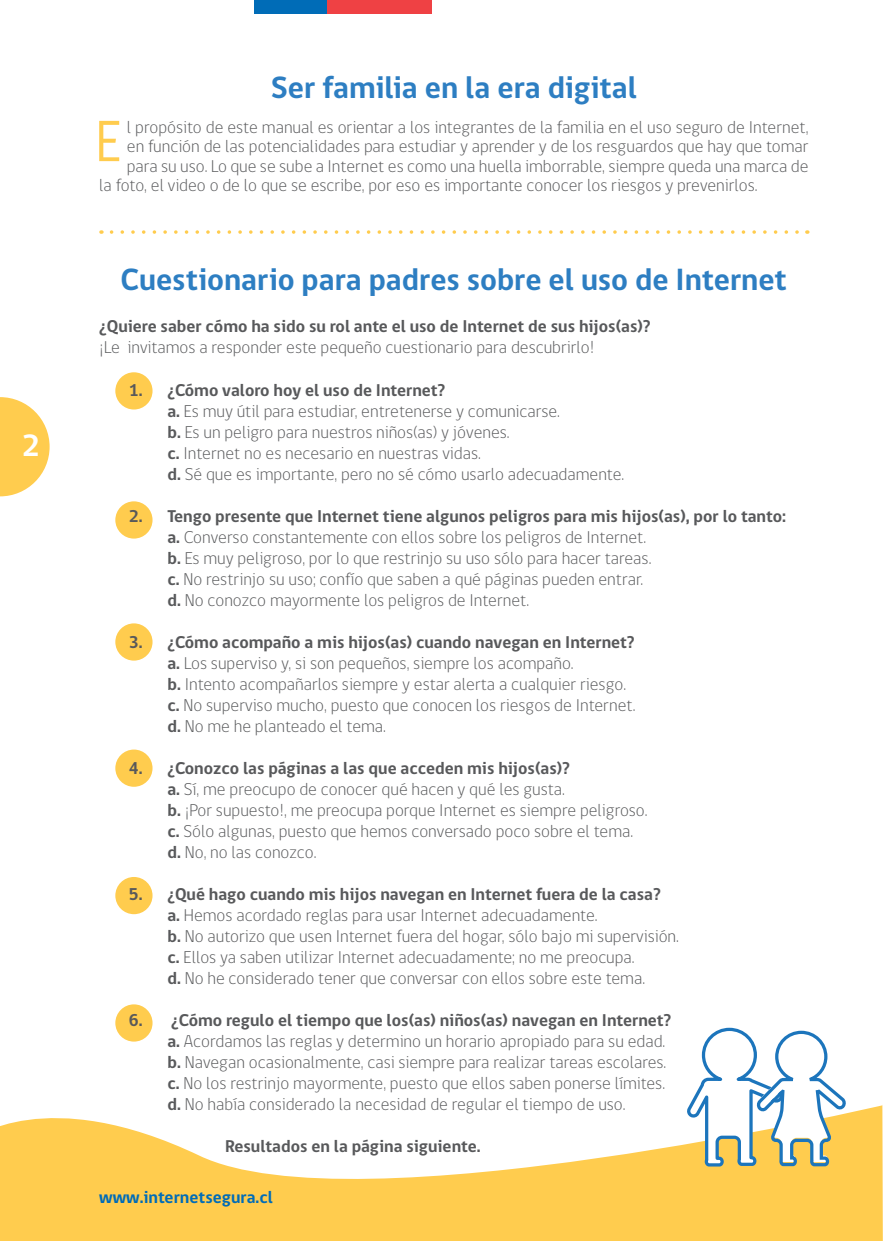
<style>
.page{position:relative;width:883px;height:1241px;background:#fff}
.page>*{position:absolute;margin:0;border:0;box-sizing:border-box;transform-origin:0 0}
.t1{font:59.68px "gob CL";color:#ffcc4e;scale:.9 1}
.t2{font:700 31.5px "gob CL";color:#2d7ec2}
.t3{font:700 31.5px "gob CL";color:#fff}
.t4{font:300 17.5px/21px "gob CL";color:#58595b}
.t5{font:700 17.5px "gob CL";color:#58595b}
.t6{font:700 17.5px "gob CL";color:#006cb7}
.s1{font-weight:700}
</style>
<div class="page">
<svg style="left:0;top:1105px;width:883px;height:135px;fill:#ffcc4e"></svg>
<svg style="left:0;top:397px;width:50px;height:99px"></svg>
<div style="left:255px;top:0;width:72px;height:14px;background:#006cb7"></div>
<div style="left:327px;top:0;width:104px;height:14px;background:#ef4144"></div>
<svg style="left:684px;top:1027px;width:165px;height:140px"></svg>
<div style="left:115px;top:372px;width:38px;height:37px;background:#ffcc4e;border-radius:50%"></div>
<div style="left:115px;top:501px;width:38px;height:37px;background:#ffcc4e;border-radius:50%"></div>
<div style="left:115px;top:623px;width:38px;height:37px;background:#ffcc4e;border-radius:50%"></div>
<div style="left:115px;top:749px;width:38px;height:37px;background:#ffcc4e;border-radius:50%"></div>
<div style="left:115px;top:876px;width:38px;height:38px;background:#ffcc4e;border-radius:50%"></div>
<div style="left:115px;top:1004px;width:38px;height:37px;background:#ffcc4e;border-radius:50%"></div>
<svg style="left:111px;top:230px;width:697px;height:4px"></svg>
<h2 class="t3" style="left:22px;top:423px;width:20px">2</h2>
<h2 class="t2" style="left:271px;top:66px;width:368px">Ser familia en la era digital</h2>
<h1 class="t1" style="left:96px;top:100px;width:30px">E</h1>
<p class="t4" style="left:127px;top:117px;width:683px">l propósito de este manual es orientar a los integrantes de la familia en el uso seguro de Internet,</p>
<p class="t4" style="left:127px;top:136px;width:683px">en función de las potencialidades para estudiar y aprender y de los resguardos que hay que tomar</p>
<p class="t4" style="left:127px;top:156px;width:683px">para su uso. Lo que se sube a Internet es como una huella imborrable, siempre queda una marca de</p>
<p class="t4" style="left:99px;top:175px;width:660px">la foto, el video o de lo que se escribe, por eso es importante conocer los riesgos y prevenirlos.</p>
<h2 class="t2" style="left:121px;top:258px;width:668px">Cuestionario para padres sobre el uso de Internet</h2>
<p class="t5" style="left:99px;top:314px;width:553px">¿Quiere saber cómo ha sido su rol ante el uso de Internet de sus hijos(as)?</p>
<p class="t4" style="left:99px;top:337px;width:497px">¡Le invitamos a responder este pequeño cuestionario para descubrirlo!</p>
<p class="t4" style="left:167px;top:379px;width:458px;text-indent:-38px"><span class="s1">1. ¿Cómo valoro hoy el uso de Internet?<br>a.</span> Es muy útil para estudiar, entretenerse y comunicarse.<br><span class="s1">b.</span> Es un peligro para nuestros niños(as) y jóvenes.<br><span class="s1">c.</span> Internet no es necesario en nuestras vidas.<br><span class="s1">d.</span> Sé que es importante, pero no sé cómo usarlo adecuadamente.</p>
<p class="t4" style="left:167px;top:505px;width:620px;text-indent:-38px"><span class="s1">2. Tengo presente que Internet tiene algunos peligros para mis hijos(as), por lo tanto: a.</span> Converso constantemente con ellos sobre los peligros de Internet.<br><span class="s1">b.</span> Es muy peligroso, por lo que restrinjo su uso sólo para hacer tareas.<br><span class="s1">c.</span> No restrinjo su uso; confío que saben a qué páginas pueden entrar.<br><span class="s1">d.</span> No conozco mayormente los peligros de Internet.</p>
<p class="t4" style="left:167px;top:631px;width:469px;text-indent:-38px"><span class="s1">3. ¿Cómo acompaño a mis hijos(as) cuando navegan en Internet? a.</span> Los superviso y, si son pequeños, siempre los acompaño.<br><span class="s1">b.</span> Intento acompañarlos siempre y estar alerta a cualquier riesgo. <span class="s1">c.</span> No superviso mucho, puesto que conocen los riesgos de Internet. <span class="s1">d.</span> No me he planteado el tema.</p>
<p class="t4" style="left:167px;top:757px;width:482px;text-indent:-38px"><span class="s1">4. ¿Conozco las páginas a las que acceden mis hijos(as)?<br>a.</span> Sí, me preocupo de conocer qué hacen y qué les gusta.<br><span class="s1">b.</span> ¡Por supuesto!, me preocupa porque Internet es siempre peligroso. <span class="s1">c.</span> Sólo algunas, puesto que hemos conversado poco sobre el tema. <span class="s1">d.</span> No, no las conozco.</p>
<p class="t4" style="left:167px;top:883px;width:513px;text-indent:-38px"><span class="s1">5. ¿Qué hago cuando mis hijos navegan en Internet fuera de la casa?<br>a.</span> Hemos acordado reglas para usar Internet adecuadamente.<br><span class="s1">b.</span> No autorizo que usen Internet fuera del hogar, sólo bajo mi supervisión. <span class="s1">c.</span> Ellos ya saben utilizar Internet adecuadamente; no me preocupa.<br><span class="s1">d.</span> No he considerado tener que conversar con ellos sobre este tema.</p>
<p class="t4" style="left:167px;top:1009px;width:505px;text-indent:-38px"><span class="s1">6. ¿Cómo regulo el tiempo que los(as) niños(as) navegan en Internet? a.</span> Acordamos las reglas y determino un horario apropiado para su edad. <span class="s1">b.</span> Navegan ocasionalmente, casi siempre para realizar tareas escolares. <span class="s1">c.</span> No los restrinjo mayormente, puesto que ellos saben ponerse límites. <span class="s1">d.</span> No había considerado la necesidad de regular el tiempo de uso.</p>
<p class="t5" style="left:225px;top:1133px;width:257px">Resultados en la página siguiente.</p>
<p class="t6" style="left:99px;top:1185px;width:175px">www.internetsegura.cl</p>
</div>
